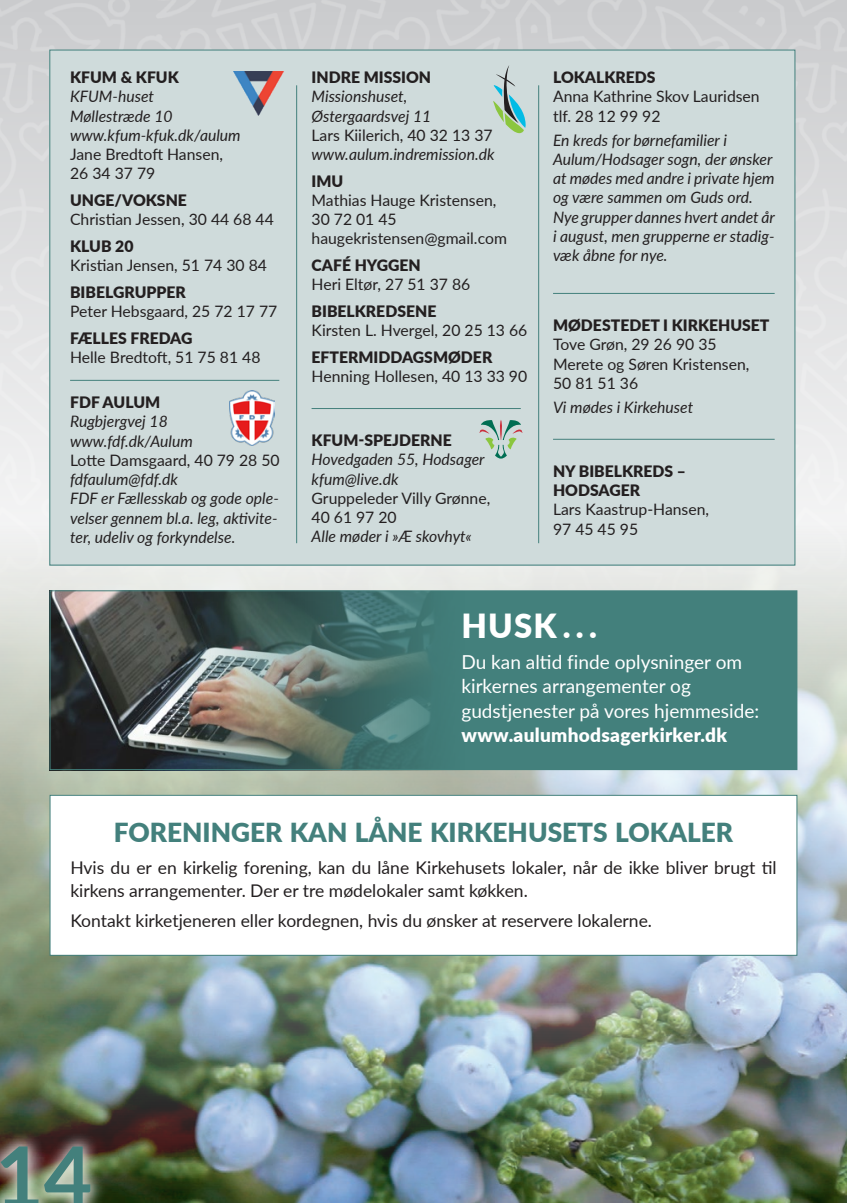
<style>
.page{position:relative;width:847px;height:1203px;background:#fff}
.page>*{position:absolute;margin:0;border:0;box-sizing:border-box;transform-origin:0 0}
.t1{font:700 84px "Lato";color:#43807c}
.Brødtekst{font:900 33.25px "Lato";color:#fff}
.t2{font:900 26.25px "Lato";color:#43807c}
.Brødtekst-2{font:19.25px/24.5px "Lato";color:#fff}
.Brødtekst-3{font:17.5px/22.8px "Lato";color:#231f20}
.Brødtekst-4{font:italic 15.75px/19.2px "Lato";color:#231f20}
.Brødtekst-5{font:15.75px/19.2px "Lato";color:#231f20}
.t3{font:900 15.75px "Lato";color:#231f20}
.s1{font-weight:900;font-style:normal}
.s2{font-style:normal}
.s3{font-weight:900}
</style>
<div class="page">
<img style="left:0;top:656px;width:847px;height:547px">
<img style="left:0;top:0;width:847px;height:656px">
<div style="left:50px;top:591px;width:747px;height:179px;background:#43807c"></div>
<img style="left:52px;top:592px;width:381px;height:176px">
<div style="left:50px;top:590px;width:747px;height:180px;border:1px solid #43807c"></div>
<div style="left:50px;top:795px;width:747px;height:160px;background:#fff"></div>
<div style="left:50px;top:795px;width:747px;height:161px;border:1px solid #43807c"></div>
<div style="left:50px;top:50px;width:745px;height:515px;background:#cfdbdb"></div>
<hr style="left:70px;top:380px;width:209px;height:1px;background:#43807c">
<hr style="left:311px;top:408px;width:210px;height:1px;background:#43807c">
<hr style="left:553px;top:293px;width:221px;height:1px;background:#43807c">
<hr style="left:553px;top:439px;width:221px;height:1px;background:#43807c">
<img style="left:233px;top:71px;width:51px;height:45px">
<img style="left:229px;top:391px;width:46px;height:54px">
<svg style="left:493px;top:65px;width:33px;height:68px"></svg>
<hr style="left:296px;top:85px;width:1px;height:458px;background:#43807c">
<hr style="left:538px;top:85px;width:1px;height:458px;background:#43807c">
<svg style="left:479px;top:420px;width:44px;height:39px"></svg>
<div style="left:0;top:1132px;width:107px;height:71px;background:#fff;opacity:.75"></div>
<p class="Brødtekst-4" style="left:70px;top:67px;width:172px"><span class="s1">KFUM &amp; KFUK<br></span>KFUM-huset<br>Møllestræde 10 www.kfum-kfuk.dk/aulum<br><span class="s2">Jane Bredtoft Hansen,</span></p>
<p class="Brødtekst-5" style="left:70px;top:163px;width:87px">26 34 37 79</p>
<p class="Brødtekst-5" style="left:70px;top:190px;width:205px"><span class="s3">UNGE/VOKSNE<br></span>Christian Jessen, 30 44 68 44</p>
<p class="Brødtekst-5" style="left:70px;top:236px;width:198px"><span class="s3">KLUB 20<br></span>Kristian Jensen, 51 74 30 84</p>
<p class="Brødtekst-5" style="left:70px;top:282px;width:209px"><span class="s3">BIBELGRUPPER<br></span>Peter Hebsgaard, 25 72 17 77</p>
<p class="Brødtekst-5" style="left:70px;top:328px;width:192px"><span class="s3">FÆLLES FREDAG<br></span>Helle Bredtoft, 51 75 81 48</p>
<p class="Brødtekst-4" style="left:70px;top:392px;width:211px"><span class="s1">FDF AULUM<br></span>Rugbjergvej 18 www.fdf.dk/Aulum<br><span class="s2">Lotte Damsgaard, 40 79 28 50 </span>fdfaulum@fdf.dk<br>FDF er Fællesskab og gode ople&shy;velser gennem bl.a. leg, aktivite&shy;ter, udeliv og forkyndelse.</p>
<p class="Brødtekst-4" style="left:311px;top:67px;width:183px"><span class="s1">INDRE MISSION<br></span>Missionshuset,<br>Østergaardsvej 11<br><span class="s2">Lars Kiilerich, 40 32 13 37</span></p>
<p class="Brødtekst-4" style="left:311px;top:144px;width:184px">www.aulum.indremission.dk</p>
<p class="t3" style="left:311px;top:169px;width:33px">IMU</p>
<p class="Brødtekst-5" style="left:311px;top:190px;width:186px">Mathias Hauge Kristensen,</p>
<p class="Brødtekst-5" style="left:311px;top:209px;width:197px">30 72 01 45 haugekristensen@gmail.com</p>
<p class="Brødtekst-5" style="left:311px;top:255px;width:160px"><span class="s3">CAFÉ HYGGEN<br></span>Heri Eltør, 27 51 37 86</p>
<p class="Brødtekst-5" style="left:311px;top:301px;width:217px"><span class="s3">BIBELKREDSENE<br></span>Kirsten L. Hvergel, 20 25 13 66</p>
<p class="Brødtekst-5" style="left:311px;top:347px;width:217px"><span class="s3">EFTERMIDDAGSMØDER<br></span>Henning Hollesen, 40 13 33 90</p>
<p class="Brødtekst-4" style="left:311px;top:430px;width:180px"><span class="s1">KFUM-SPEJDERNE<br></span>Hovedgaden 55, Hodsager kfum@live.dk<br><span class="s2">Gruppeleder Villy Grønne,<br>40 61 97 20<br></span>Alle møder i »Æ skovhyt«</p>
<p class="t3" style="left:553px;top:65px;width:104px">LOKALKREDS</p>
<p class="Brødtekst-5" style="left:553px;top:86px;width:208px">Anna Kathrine Skov Lauridsen tlf. 28 12 99 92</p>
<p class="Brødtekst-4" style="left:553px;top:130px;width:223px">En kreds for børnefamilier i<br>Aulum/Hodsager sogn, der ønsker at mødes med andre i private hjem og være sammen om Guds ord.<br>Nye grupper dannes hvert andet år i august, men grupperne er stadig&shy;væk åbne for nye.</p>
<p class="t3" style="left:553px;top:313px;width:218px">MØDESTEDET I KIRKEHUSET</p>
<p class="Brødtekst-5" style="left:553px;top:334px;width:198px">Tove Grøn, 29 26 90 35<br>Merete og Søren Kristensen,<br>50 81 51 36</p>
<p class="Brødtekst-4" style="left:553px;top:397px;width:142px">Vi mødes i Kirkehuset</p>
<p class="Brødtekst-5" style="left:553px;top:461px;width:158px"><span class="s3">NY BIBELKREDS –<br>HODSAGER<br></span>Lars Kaastrup-Hansen,<br>97 45 45 95</p>
<p class="Brødtekst" style="left:461px;top:601px;width:137px">HUSK...</p>
<p class="Brødtekst-2" style="left:461px;top:649px;width:299px">Du kan altid finde oplysninger om kirkernes arrangementer og gudstjenester på vores hjemmeside: <span class="s3">www.aulumhodsagerkirker.dk</span></p>
<p class="t2" style="left:114px;top:812px;width:621px">FORENINGER KAN LÅNE KIRKEHUSETS LOKALER</p>
<p class="Brødtekst-3" style="left:70px;top:856px;width:708px">Hvis du er en kirkelig forening, kan du låne Kirkehusets lokaler, når de ikke bliver brugt til kirkens arrangementer. Der er tre mødelokaler samt køkken.</p>
<p class="Brødtekst-3" style="left:70px;top:909px;width:583px">Kontakt kirketjeneren eller kordegnen, hvis du ønsker at reservere lokalerne.</p>
<p class="t1" style="left:-5px;top:1115px;width:99px">14</p>
</div>
